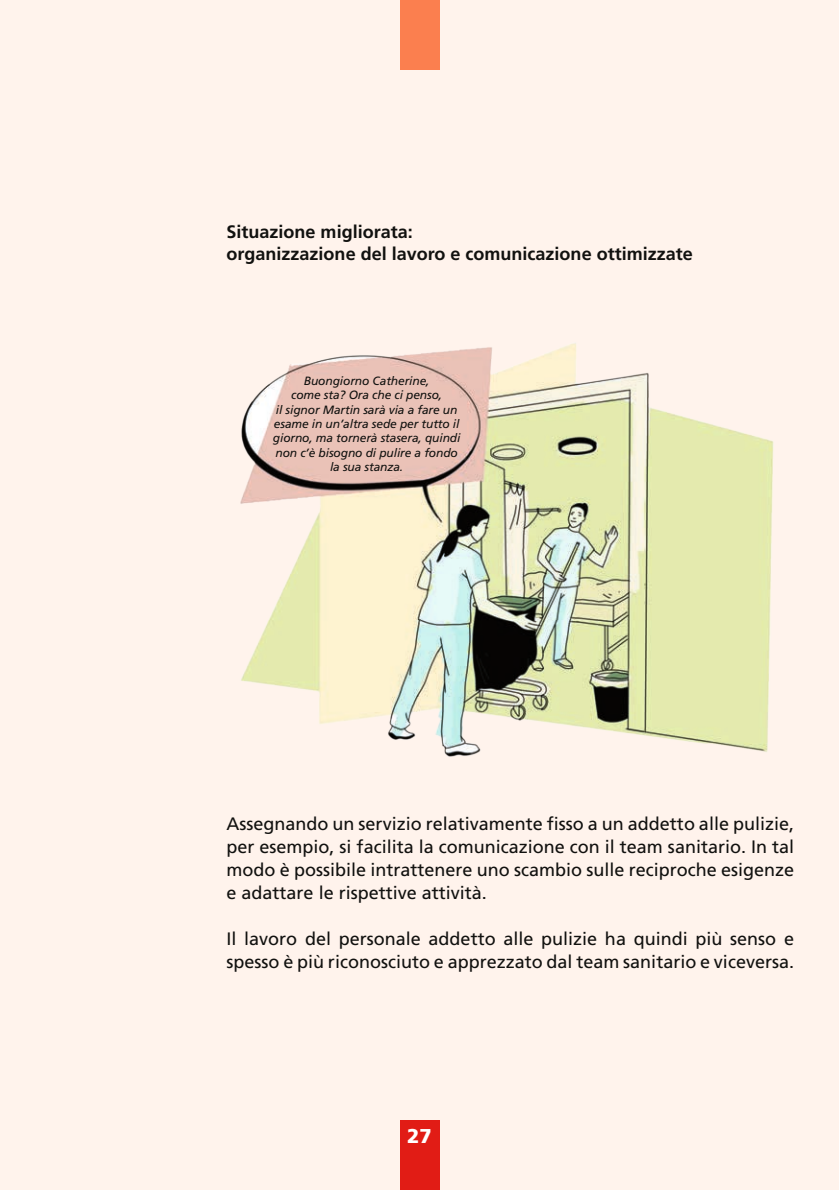
<style>
.page{position:relative;width:839px;height:1190px;background:#fff}
.page>*{position:absolute;margin:0;border:0;box-sizing:border-box;transform-origin:0 0}
.t1{font:900 20px "Frutiger LT Pro";color:#fff}
.Bullet_Points{font:18px/23px "Frutiger LT Pro";color:#11110f;text-align:justify}
.Bullet_Points-2{font:700 18px/21.6px "Frutiger LT Pro";color:#11110f}
.Bullet_Points-3{font:italic 12px/14.4px "Frutiger LT Pro";letter-spacing:-.01em;color:#11110f;text-align:center}
</style>
<div class="page">
<div style="left:0;top:0;width:838px;height:1190px;background:#fff3ec"></div>
<div style="left:399px;top:1119px;width:40px;height:71px;background:#e11c15"></div>
<div style="left:399px;top:0;width:40px;height:70px;background:#fb7f4f"></div>
<img style="left:240px;top:343px;width:534px;height:414px">
<p class="Bullet_Points-2" style="left:226px;top:221px;width:467px">Situazione migliorata:<br>organizzazione del lavoro e comunicazione ottimizzate</p>
<p class="Bullet_Points-3" style="left:273px;top:373px;width:189px">Buongiorno Catherine,<br>come sta? Ora che ci penso,<br>il signor Martin sarà via a fare un esame in un’altra sede per tutto il giorno, ma tornerà stasera, quindi non c’è bisogno di pulire a fondo la sua stanza.</p>
<p class="Bullet_Points" style="left:226px;top:812px;width:568px">Assegnando un servizio relativamente fisso a un addetto alle pulizie, per esempio, si facilita la comunicazione con il team sanitario. In tal modo è possibile intrattenere uno scambio sulle reciproche esigenze e adattare le rispettive attività.</p>
<p class="Bullet_Points" style="left:226px;top:927px;width:568px">Il lavoro del personale addetto alle pulizie ha quindi più senso e spesso è più riconosciuto e apprezzato dal team sanitario e viceversa.</p>
<p class="t1" style="left:407px;top:1123px;width:26px">27</p>
</div>
